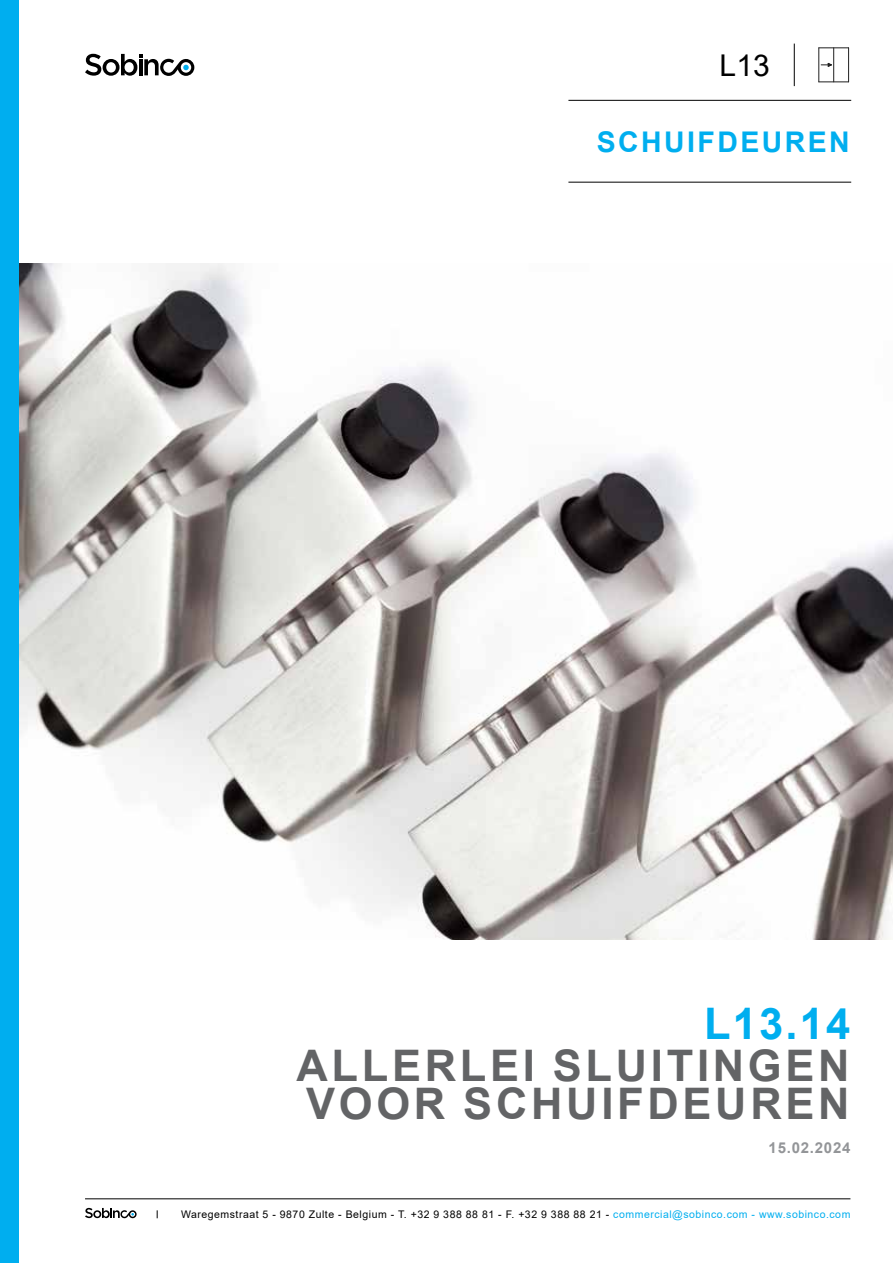
<style>
.page{position:relative;width:893px;height:1263px;background:#fff}
.page>*{position:absolute;margin:0;border:0;box-sizing:border-box;transform-origin:0 0}
.t1{font:700 43.5px/37.5px "Arial";letter-spacing:.085em;color:#636466}
.t2{font:700 43.5px "Arial";color:#00aeef}
.t3{font:30px "Arial";color:#000}
.t4{font:700 28.5px "Arial";letter-spacing:.085em;color:#00aeef}
.t5{font:700 15px "Arial";letter-spacing:.05em;color:#939598}
.t6{font:10.5px "Arial";letter-spacing:.05em;color:#000}
.s1{color:#00aeef}
</style>
<div class="page">
<hr style="left:819px;top:81px;width:30px;height:1px;background:#202020">
<hr style="left:848px;top:48px;width:1px;height:34px;background:#202020">
<hr style="left:819px;top:47px;width:30px;height:1px;background:#202020">
<hr style="left:818px;top:48px;width:1px;height:34px;background:#202020">
<svg style="left:821px;top:63px;width:11px;height:4px"></svg>
<hr style="left:833px;top:48px;width:1px;height:34px;background:#202020">
<img style="left:19px;top:264px;width:874px;height:676px">
<hr style="left:85px;top:1198px;width:765px;height:1px;background:#000">
<hr style="left:568px;top:100px;width:283px;height:1px;background:#000">
<hr style="left:568px;top:182px;width:283px;height:1px;background:#000">
<hr style="left:794px;top:44px;width:1px;height:42px;background:#000">
<svg style="left:85px;top:1208px;width:52px;height:10px"></svg>
<svg style="left:85px;top:54px;width:109px;height:22px"></svg>
<div style="left:0;top:0;width:19px;height:1263px;background:#00aeef"></div>
<h2 class="t3" style="left:719px;top:45px;width:52px">L13</h2>
<h3 class="t4" style="left:597px;top:122px;width:255px">SCHUIFDEUREN</h3>
<h1 class="t2" style="left:704px;top:993px;width:148px">L13.14</h1>
<h1 class="t1" style="left:296px;top:1048px;width:555px">ALLERLEI SLUITINGEN<br>VOOR SCHUIFDEUREN</h1>
<h3 class="t5" style="left:769px;top:1137px;width:83px">15.02.2024</h3>
<p class="t6" style="left:181px;top:1207px;width:671px">Waregemstraat 5 - 9870 Zulte - Belgium - T. +32 9 388 88 81 - F. +32 9 388 88 21 - <span class="s1">commercial@sobinco.com - www.sobinco.com</span></p>
</div>
